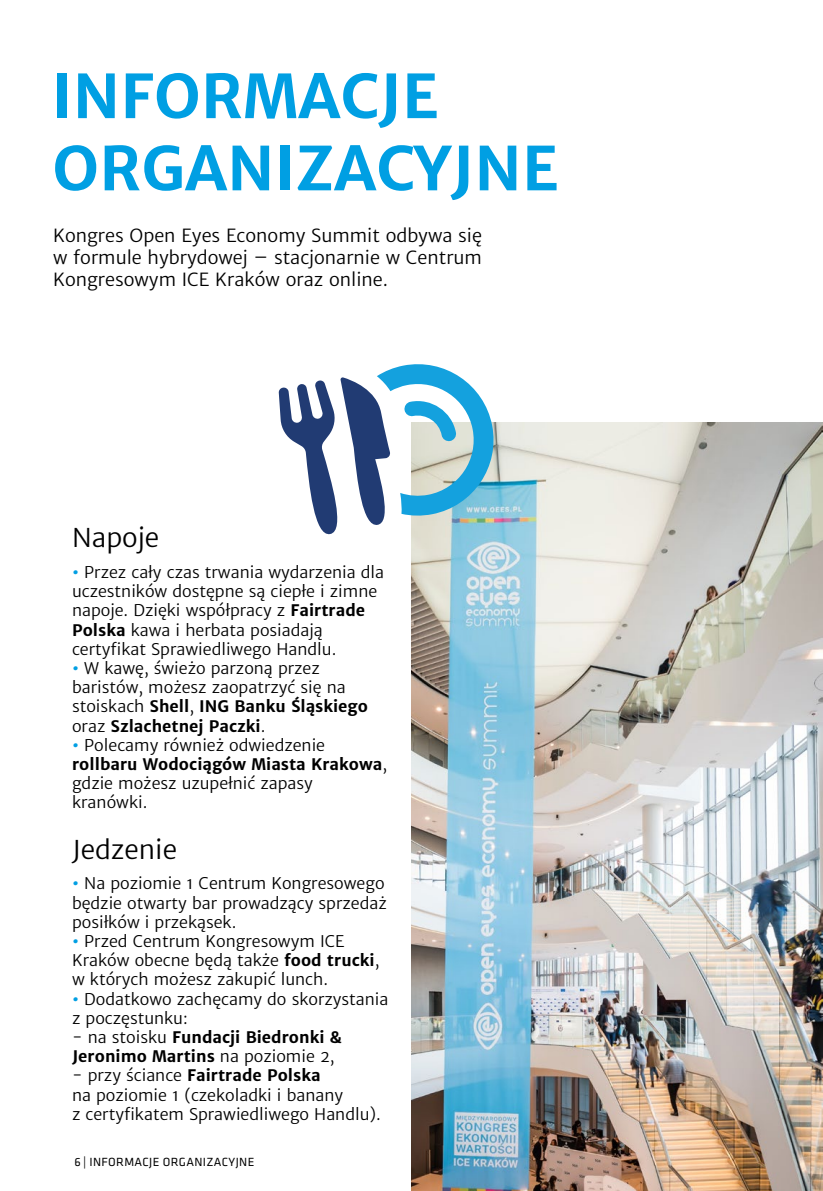
<style>
.page{position:relative;width:823px;height:1191px;background:#fff}
.page>*{position:absolute;margin:0;border:0;box-sizing:border-box;transform-origin:0 0}
.t1{font:700 60.2px/72.2px "Merriweather Sans";color:#009fe3}
.t2{font:300 26px "Merriweather Sans";color:#000}
.t3{font:18px/21.6px "Merriweather Sans";color:#000;text-align:justify}
.t4{font:16px/19.2px "Merriweather Sans";color:#000}
.t5{font:700 16px/19.2px "Merriweather Sans";color:#000}
.t6{font:12.2px "Klavika";letter-spacing:.03em;color:#000}
.s1{font-weight:700;color:#009fe3}
.s2{font-weight:700}
.s3{font-weight:400}
</style>
<div class="page">
<img style="left:411px;top:423px;width:411px;height:768px">
<svg style="left:278px;top:364px;width:222px;height:173px"></svg>
<h1 class="t1" style="left:51px;top:60px;width:508px">INFORMACJE<br>ORGANIZACYJNE</h1>
<p class="t3" style="left:53px;top:225px;width:430px">Kongres Open Eyes Economy Summit odbywa się w formule hybrydowej – stacjonarnie w Centrum Kongresowym ICE Kraków oraz online.</p>
<h2 class="t2" style="left:72px;top:521px;width:89px">Napoje</h2>
<p class="t4" style="left:72px;top:562px;width:313px"><span class="s1">•</span> Przez cały czas trwania wydarzenia dla uczestników dostępne są ciepłe i zimne napoje. Dzięki współpracy z <span class="s2">Fairtrade Polska</span> kawa i herbata posiadają certyfikat Sprawiedliwego Handlu.</p>
<p class="t4" style="left:72px;top:658px;width:297px"><span class="s1">•</span> W kawę, świeżo parzoną przez baristów, możesz zaopatrzyć się na stoiskach <span class="s2">Shell</span>, <span class="s2">ING Banku Śląskiego </span>oraz <span class="s2">Szlachetnej Paczki</span>.</p>
<p class="t4" style="left:72px;top:735px;width:316px"><span class="s1">•</span> Polecamy również odwiedzenie <span class="s2">rollbaru Wodociągów Miasta Krakowa</span>, gdzie możesz uzupełnić zapasy kranówki.</p>
<h2 class="t2" style="left:72px;top:832px;width:106px">Jedzenie</h2>
<p class="t4" style="left:72px;top:874px;width:316px"><span class="s1">•</span> Na poziomie 1 Centrum Kongresowego będzie otwarty bar prowadzący sprzedaż posiłków i przekąsek.</p>
<p class="t4" style="left:72px;top:931px;width:309px"><span class="s1">•</span> Przed Centrum Kongresowym ICE<br>Kraków obecne będą także <span class="s2">food trucki</span>, w których możesz zakupić lunch.</p>
<p class="t4" style="left:72px;top:989px;width:318px"><span class="s1">•</span> Dodatkowo zachęcamy do skorzystania z poczęstunku:</p>
<p class="t5" style="left:72px;top:1027px;width:271px"><span class="s3">- na stoisku</span> Fundacji Biedronki &amp;<br>Jeronimo Martins <span class="s3">na poziomie 2,</span></p>
<p class="t4" style="left:72px;top:1066px;width:310px">- przy ściance <span class="s2">Fairtrade Polska<br></span>na poziomie 1 (czekoladki i banany<br>z certyfikatem Sprawiedliwego Handlu).</p>
<p class="t6" style="left:74px;top:1154px;width:181px">6 | INFORMACJE ORGANIZACYJNE</p>
</div>
